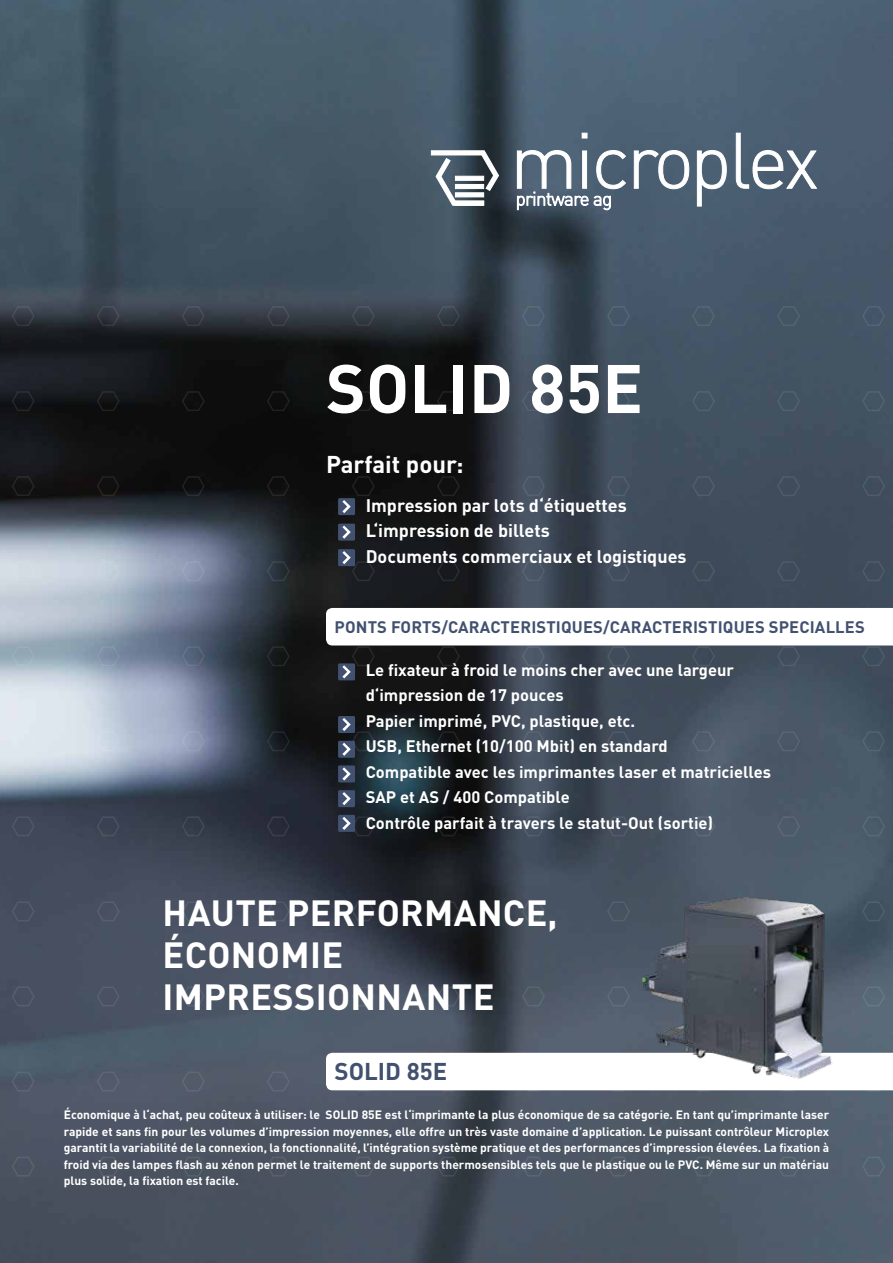
<style>
.page{position:relative;width:893px;height:1263px;background:#fff}
.page>*{position:absolute;margin:0;border:0;box-sizing:border-box;transform-origin:0 0}
.t1{font:700 67.5px "DIN Pro";color:#fff}
.t2{font:700 36px/42px "DIN Pro";letter-spacing:.01em;color:#fff}
.t3{font:700 24px "DIN Pro";color:#fff}
.t4{font:700 24px "DIN Pro";color:#41516f}
.t5{font:700 18px/25.5px "DIN Pro";color:#fff}
.t6{font:700 16.5px/25.5px "DIN Pro";color:#fff}
.t7{font:700 16.5px "DIN Pro";letter-spacing:.01em;color:#41516f}
.t8{font:700 12px/16.5px "DIN Pro";color:#fff;text-align:justify}
</style>
<div class="page">
<img style="left:0;top:0;width:893px;height:1263px">
<svg style="left:431px;top:150px;width:68px;height:56px"></svg>
<hr style="left:455px;top:201px;width:29px;height:4px;background:#fff">
<div style="left:455px;top:184px;width:29px;height:5px;background:#fff"></div>
<svg style="left:455px;top:176px;width:29px;height:5px"></svg>
<hr style="left:455px;top:193px;width:29px;height:4px;background:#fff">
<svg style="left:634px;top:150px;width:55px;height:39px"></svg>
<svg style="left:697px;top:150px;width:30px;height:56px"></svg>
<svg style="left:736px;top:133px;width:81px;height:56px"></svg>
<svg style="left:517px;top:133px;width:109px;height:77px"></svg>
<svg style="left:11px;top:305px;width:25px;height:22px"></svg>
<svg style="left:96px;top:305px;width:25px;height:22px"></svg>
<svg style="left:181px;top:305px;width:25px;height:22px"></svg>
<svg style="left:266px;top:305px;width:25px;height:22px"></svg>
<svg style="left:351px;top:305px;width:25px;height:22px"></svg>
<svg style="left:436px;top:305px;width:25px;height:22px"></svg>
<svg style="left:521px;top:305px;width:25px;height:22px"></svg>
<svg style="left:606px;top:305px;width:25px;height:22px"></svg>
<svg style="left:691px;top:305px;width:25px;height:22px"></svg>
<svg style="left:776px;top:305px;width:25px;height:22px"></svg>
<svg style="left:861px;top:305px;width:25px;height:22px"></svg>
<svg style="left:11px;top:390px;width:25px;height:22px"></svg>
<svg style="left:96px;top:390px;width:25px;height:22px"></svg>
<svg style="left:181px;top:390px;width:25px;height:22px"></svg>
<svg style="left:266px;top:390px;width:25px;height:22px"></svg>
<svg style="left:351px;top:390px;width:25px;height:22px"></svg>
<svg style="left:436px;top:390px;width:25px;height:22px"></svg>
<svg style="left:521px;top:390px;width:25px;height:22px"></svg>
<svg style="left:606px;top:390px;width:25px;height:22px"></svg>
<svg style="left:691px;top:390px;width:25px;height:22px"></svg>
<svg style="left:776px;top:390px;width:25px;height:22px"></svg>
<svg style="left:861px;top:390px;width:25px;height:22px"></svg>
<svg style="left:11px;top:475px;width:25px;height:22px"></svg>
<svg style="left:96px;top:475px;width:25px;height:22px"></svg>
<svg style="left:181px;top:475px;width:25px;height:22px"></svg>
<svg style="left:266px;top:475px;width:25px;height:22px"></svg>
<svg style="left:436px;top:475px;width:25px;height:22px"></svg>
<svg style="left:521px;top:475px;width:25px;height:22px"></svg>
<svg style="left:606px;top:475px;width:25px;height:22px"></svg>
<svg style="left:691px;top:475px;width:25px;height:22px"></svg>
<svg style="left:776px;top:475px;width:25px;height:22px"></svg>
<svg style="left:861px;top:475px;width:25px;height:22px"></svg>
<svg style="left:11px;top:560px;width:25px;height:22px"></svg>
<svg style="left:96px;top:560px;width:25px;height:22px"></svg>
<svg style="left:181px;top:560px;width:25px;height:22px"></svg>
<svg style="left:266px;top:560px;width:25px;height:22px"></svg>
<svg style="left:436px;top:560px;width:25px;height:22px"></svg>
<svg style="left:521px;top:560px;width:25px;height:22px"></svg>
<svg style="left:606px;top:560px;width:25px;height:22px"></svg>
<svg style="left:691px;top:560px;width:25px;height:22px"></svg>
<svg style="left:776px;top:560px;width:25px;height:22px"></svg>
<svg style="left:861px;top:560px;width:25px;height:22px"></svg>
<svg style="left:11px;top:645px;width:25px;height:22px"></svg>
<svg style="left:96px;top:645px;width:25px;height:22px"></svg>
<svg style="left:181px;top:645px;width:25px;height:22px"></svg>
<svg style="left:266px;top:645px;width:25px;height:22px"></svg>
<svg style="left:11px;top:730px;width:25px;height:22px"></svg>
<svg style="left:96px;top:730px;width:25px;height:22px"></svg>
<svg style="left:181px;top:730px;width:25px;height:22px"></svg>
<svg style="left:266px;top:730px;width:25px;height:22px"></svg>
<svg style="left:436px;top:730px;width:25px;height:22px"></svg>
<svg style="left:521px;top:730px;width:25px;height:22px"></svg>
<svg style="left:606px;top:730px;width:25px;height:22px"></svg>
<svg style="left:691px;top:730px;width:25px;height:22px"></svg>
<svg style="left:776px;top:730px;width:25px;height:22px"></svg>
<svg style="left:861px;top:730px;width:25px;height:22px"></svg>
<svg style="left:11px;top:815px;width:25px;height:22px"></svg>
<svg style="left:96px;top:815px;width:25px;height:22px"></svg>
<svg style="left:181px;top:815px;width:25px;height:22px"></svg>
<svg style="left:266px;top:815px;width:25px;height:22px"></svg>
<svg style="left:436px;top:815px;width:25px;height:22px"></svg>
<svg style="left:521px;top:815px;width:25px;height:22px"></svg>
<svg style="left:606px;top:815px;width:25px;height:22px"></svg>
<svg style="left:691px;top:815px;width:25px;height:22px"></svg>
<svg style="left:776px;top:815px;width:25px;height:22px"></svg>
<svg style="left:861px;top:815px;width:25px;height:22px"></svg>
<svg style="left:11px;top:900px;width:25px;height:22px"></svg>
<svg style="left:96px;top:900px;width:25px;height:22px"></svg>
<svg style="left:181px;top:900px;width:25px;height:22px"></svg>
<svg style="left:266px;top:900px;width:25px;height:22px"></svg>
<svg style="left:351px;top:900px;width:25px;height:22px"></svg>
<svg style="left:436px;top:900px;width:25px;height:22px"></svg>
<svg style="left:521px;top:900px;width:25px;height:22px"></svg>
<svg style="left:606px;top:900px;width:25px;height:22px"></svg>
<svg style="left:880px;top:900px;width:6px;height:22px"></svg>
<svg style="left:11px;top:985px;width:25px;height:22px"></svg>
<svg style="left:96px;top:985px;width:25px;height:22px"></svg>
<svg style="left:181px;top:985px;width:25px;height:22px"></svg>
<svg style="left:266px;top:985px;width:25px;height:22px"></svg>
<svg style="left:351px;top:985px;width:25px;height:22px"></svg>
<svg style="left:436px;top:985px;width:25px;height:22px"></svg>
<svg style="left:521px;top:985px;width:25px;height:22px"></svg>
<svg style="left:606px;top:985px;width:25px;height:22px"></svg>
<svg style="left:880px;top:985px;width:6px;height:22px"></svg>
<svg style="left:11px;top:1070px;width:25px;height:22px"></svg>
<svg style="left:96px;top:1070px;width:25px;height:22px"></svg>
<svg style="left:181px;top:1070px;width:25px;height:22px"></svg>
<svg style="left:266px;top:1070px;width:25px;height:22px"></svg>
<svg style="left:11px;top:1155px;width:25px;height:22px"></svg>
<svg style="left:96px;top:1155px;width:25px;height:22px"></svg>
<svg style="left:181px;top:1155px;width:25px;height:22px"></svg>
<svg style="left:266px;top:1155px;width:25px;height:22px"></svg>
<svg style="left:351px;top:1155px;width:25px;height:22px"></svg>
<svg style="left:436px;top:1155px;width:25px;height:22px"></svg>
<svg style="left:521px;top:1155px;width:25px;height:22px"></svg>
<svg style="left:606px;top:1155px;width:25px;height:22px"></svg>
<svg style="left:691px;top:1155px;width:25px;height:22px"></svg>
<svg style="left:776px;top:1155px;width:25px;height:22px"></svg>
<svg style="left:861px;top:1155px;width:25px;height:22px"></svg>
<svg style="left:326px;top:1053px;width:567px;height:39px"></svg>
<div style="left:338px;top:498px;width:17px;height:17px;background:#41516f"></div>
<svg style="left:342px;top:475px;width:34px;height:38px"></svg>
<div style="left:338px;top:524px;width:17px;height:17px;background:#41516f"></div>
<svg style="left:342px;top:526px;width:9px;height:13px"></svg>
<div style="left:338px;top:549px;width:17px;height:17px;background:#41516f"></div>
<svg style="left:342px;top:551px;width:34px;height:31px"></svg>
<div style="left:338px;top:663px;width:17px;height:17px;background:#41516f"></div>
<div style="left:338px;top:716px;width:17px;height:17px;background:#41516f"></div>
<div style="left:338px;top:741px;width:17px;height:17px;background:#41516f"></div>
<svg style="left:342px;top:718px;width:34px;height:38px"></svg>
<div style="left:338px;top:765px;width:17px;height:17px;background:#41516f"></div>
<svg style="left:342px;top:767px;width:9px;height:13px"></svg>
<div style="left:338px;top:790px;width:17px;height:17px;background:#41516f"></div>
<svg style="left:342px;top:792px;width:9px;height:13px"></svg>
<div style="left:338px;top:815px;width:17px;height:17px;background:#41516f"></div>
<svg style="left:342px;top:815px;width:34px;height:22px"></svg>
<svg style="left:326px;top:608px;width:567px;height:70px"></svg>
<img style="left:639px;top:894px;width:241px;height:186px">
<h1 class="t1" style="left:326px;top:336px;width:319px">SOLID 85E</h1>
<h3 class="t3" style="left:326px;top:446px;width:139px">Parfait pour:</h3>
<h3 class="t5" style="left:366px;top:491px;width:322px">Impression par lots d‘étiquettes<br>L‘impression de billets<br>Documents commerciaux et logistiques</h3>
<h3 class="t7" style="left:335px;top:614px;width:532px">PONTS FORTS/CARACTERISTIQUES/CARACTERISTIQUES SPECIALLES</h3>
<p class="t6" style="left:366px;top:656px;width:407px">Le fixateur à froid le moins cher avec une largeur d‘impression de 17 pouces<br>Papier imprimé, PVC, plastique, etc.<br>USB, Ethernet (10/100 Mbit) en standard<br>Compatible avec les imprimantes laser et matricielles SAP et AS / 400 Compatible<br>Contrôle parfait à travers le statut-Out (sortie)</p>
<h2 class="t2" style="left:163px;top:889px;width:397px">HAUTE PERFORMANCE,<br>ÉCONOMIE<br>IMPRESSIONNANTE</h2>
<h3 class="t4" style="left:334px;top:1052px;width:114px">SOLID 85E</h3>
<p class="t8" style="left:64px;top:1106px;width:767px">Économique à l‘achat, peu coûteux à utiliser: le SOLID 85E est l‘imprimante la plus économique de sa catégorie. En tant qu’imprimante laser rapide et sans fin pour les volumes d’impression moyennes, elle offre un très vaste domaine d’application. Le puissant contrôleur Microplex garantit la variabilité de la connexion, la fonctionnalité, l’intégration système pratique et des performances d’impression élevées. La fixation à froid via des lampes flash au xénon permet le traitement de supports thermosensibles tels que le plastique ou le PVC. Même sur un matériau plus solide, la fixation est facile.</p>
</div>
